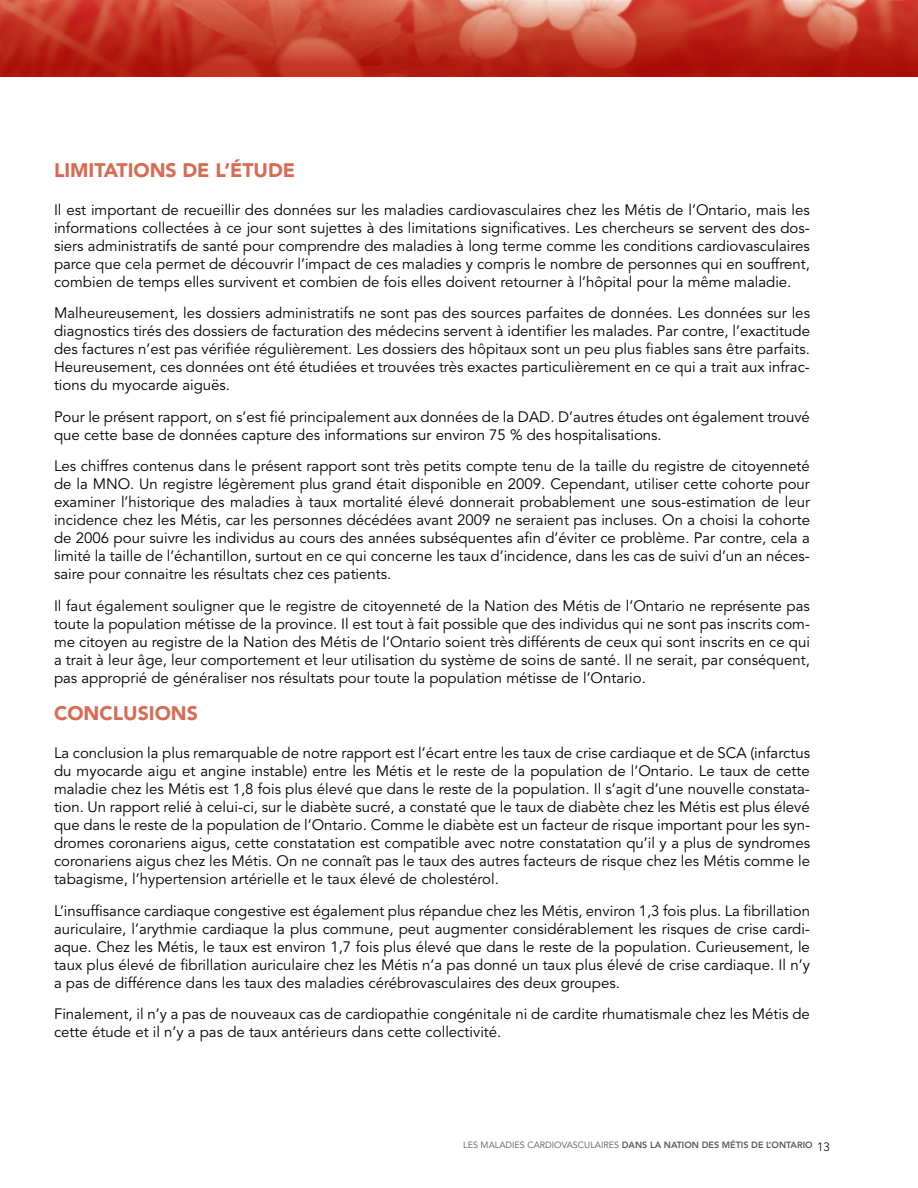
<style>
.page{position:relative;width:918px;height:1188px;background:#fff}
.page>*{position:absolute;margin:0;border:0;box-sizing:border-box;transform-origin:0 0}
.t1{font:900 19.5px "Avenir LT Std";color:#d76b53}
.t2{font:15px/18px "Avenir LT Std";color:#000;text-align:justify}
.t3{font:800 9px "Avenir LT Std";color:#58595b}
.s1{font-weight:400}
.s2{font-weight:300;font-size:12px;color:#000}
</style>
<div class="page">
<svg style="left:0;top:0;width:918px;height:77px;background:#c23e2c"></svg>
<h1 class="t1" style="left:54px;top:158px;width:243px">LIMITATIONS DE L’ÉTUDE</h1>
<p class="t2" style="left:54px;top:201px;width:757px">Il est important de recueillir des données sur les maladies cardiovasculaires chez les Métis de l’Ontario, mais les informations collectées à ce jour sont sujettes à des limitations significatives. Les chercheurs se servent des dos&shy;siers administratifs de santé pour comprendre des maladies à long terme comme les conditions cardiovasculaires parce que cela permet de découvrir l’impact de ces maladies y compris le nombre de personnes qui en souffrent, combien de temps elles survivent et combien de fois elles doivent retourner à l’hôpital pour la même maladie.</p>
<p class="t2" style="left:54px;top:305px;width:758px">Malheureusement, les dossiers administratifs ne sont pas des sources parfaites de données. Les données sur les diagnostics tirés des dossiers de facturation des médecins servent à identifier les malades. Par contre, l’exactitude des factures n’est pas vérifiée régulièrement. Les dossiers des hôpitaux sont un peu plus fiables sans être parfaits.<br>Heureusement, ces données ont été étudiées et trouvées très exactes particulièrement en ce qui a trait aux infrac&shy;tions du myocarde aiguës.</p>
<p class="t2" style="left:54px;top:408px;width:757px">Pour le présent rapport, on s’est fié principalement aux données de la DAD. D’autres études ont également trouvé que cette base de données capture des informations sur environ 75 % des hospitalisations.</p>
<p class="t2" style="left:54px;top:458px;width:758px">Les chiffres contenus dans le présent rapport sont très petits compte tenu de la taille du registre de citoyenneté de la MNO. Un registre légèrement plus grand était disponible en 2009. Cependant, utiliser cette cohorte pour examiner l’historique des maladies à taux mortalité élevé donnerait probablement une sous-estimation de leur incidence chez les Métis, car les personnes décédées avant 2009 ne seraient pas incluses. On a choisi la cohorte de 2006 pour suivre les individus au cours des années subséquentes afin d’éviter ce problème. Par contre, cela a limité la taille de l’échantillon, surtout en ce qui concerne les taux d’incidence, dans les cas de suivi d’un an néces&shy;saire pour connaitre les résultats chez ces patients.</p>
<p class="t2" style="left:54px;top:597px;width:758px">Il faut également souligner que le registre de citoyenneté de la Nation des Métis de l’Ontario ne représente pas toute la population métisse de la province. Il est tout à fait possible que des individus qui ne sont pas inscrits com&shy;me citoyen au registre de la Nation des Métis de l’Ontario soient très différents de ceux qui sont inscrits en ce qui a trait à leur âge, leur comportement et leur utilisation du système de soins de santé. Il ne serait, par conséquent, pas approprié de généraliser nos résultats pour toute la population métisse de l’Ontario.</p>
<h1 class="t1" style="left:54px;top:701px;width:146px">CONCLUSIONS</h1>
<p class="t2" style="left:54px;top:744px;width:758px">La conclusion la plus remarquable de notre rapport est l’écart entre les taux de crise cardiaque et de SCA (infarctus du myocarde aigu et angine instable) entre les Métis et le reste de la population de l’Ontario. Le taux de cette maladie chez les Métis est 1,8 fois plus élevé que dans le reste de la population. Il s’agit d’une nouvelle constata&shy;tion. Un rapport relié à celui-ci, sur le diabète sucré, a constaté que le taux de diabète chez les Métis est plus élevé que dans le reste de la population de l’Ontario. Comme le diabète est un facteur de risque important pour les syn&shy;dromes coronariens aigus, cette constatation est compatible avec notre constatation qu’il y a plus de syndromes coronariens aigus chez les Métis. On ne connaît pas le taux des autres facteurs de risque chez les Métis comme le tabagisme, l’hypertension artérielle et le taux élevé de cholestérol.</p>
<p class="t2" style="left:54px;top:902px;width:758px">L’insuffisance cardiaque congestive est également plus répandue chez les Métis, environ 1,3 fois plus. La fibrillation auriculaire, l’arythmie cardiaque la plus commune, peut augmenter considérablement les risques de crise cardi&shy;aque. Chez les Métis, le taux est environ 1,7 fois plus élevé que dans le reste de la population. Curieusement, le taux plus élevé de fibrillation auriculaire chez les Métis n’a pas donné un taux plus élevé de crise cardiaque. Il n’y a pas de différence dans les taux des maladies cérébrovasculaires des deux groupes.</p>
<p class="t2" style="left:54px;top:1005px;width:757px">Finalement, il n’y a pas de nouveaux cas de cardiopathie congénitale ni de cardite rhumatismale chez les Métis de cette étude et il n’y a pas de taux antérieurs dans cette collectivité.</p>
<p class="t3" style="left:463px;top:1140px;width:368px"><span class="s1">LES MALADIES CARDIOVASCULAIRES</span> DANS LA NATION DES MÉTIS DE L’ONTARIO <span class="s2">13</span></p>
</div>
